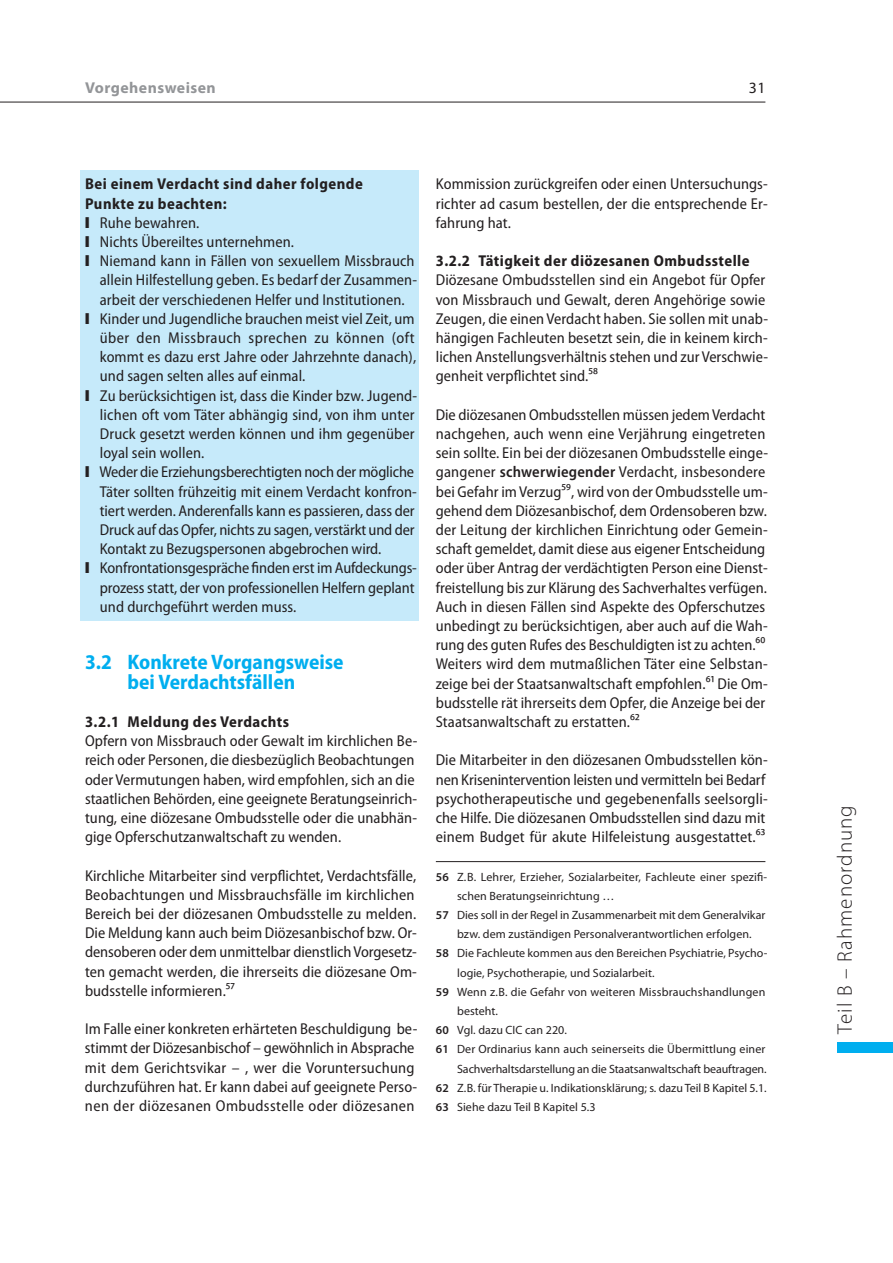
<style>
.page{position:relative;width:893px;height:1263px;background:#fff}
.page>*{position:absolute;margin:0;border:0;box-sizing:border-box;transform-origin:0 0}
.t1{font:700 semi-condensed 21px/19.2px "Myriad Pro";color:#00aeef;text-align:center}
.t2{font:300 21px "Myriad Pro";letter-spacing:.05em;color:#231f20}
.t3{font:semi-condensed 15.75px/19.2px "Myriad Pro";letter-spacing:.005em;color:#231f20}
.t4{font:700 semi-condensed 15.75px "Myriad Pro";letter-spacing:.03em;color:#231f20}
.t5{font:semi-condensed 15.75px "Myriad Pro";letter-spacing:.03em;color:#231f20}
.t6{font:700 15.75px "Myriad Pro";letter-spacing:.03em;color:#939598}
.t7{font:15.75px "Myriad Pro";color:#231f20}
.t8{font:12px "Myriad Pro";letter-spacing:.005em;color:#231f20}
.s1{font-weight:600}
</style>
<div class="page">
<div style="left:81px;top:170px;width:338px;height:450px;background:#c6eafa"></div>
<hr style="left:0;top:102px;width:765px;height:1px;background:#231f20">
<div style="left:838px;top:1042px;width:55px;height:11px;background:#00aeef"></div>
<hr style="left:436px;top:861px;width:329px;height:1px;background:#231f20">
<p class="t6" style="left:85px;top:81px;width:132px">Vorgehensweisen</p>
<p class="t7" style="left:749px;top:81px;width:18px">31</p>
<p class="t4" style="left:85px;top:178px;width:279px">Bei einem Verdacht sind daher folgende</p>
<p class="t4" style="left:85px;top:197px;width:143px">Punkte zu beachten:</p>
<p class="t3" style="left:85px;top:214px;width:116px">❙ Ruhe bewahren.</p>
<p class="t3" style="left:85px;top:233px;width:211px">❙ Nichts Übereiltes unternehmen.</p>
<p class="t3" style="left:85px;top:252px;width:331px">❙ Niemand kann in Fällen von sexuellem Missbrauch</p>
<p class="t3" style="left:100px;top:272px;width:319px">allein Hilfestellung geben. Es bedarf der Zusammen-</p>
<p class="t3" style="left:100px;top:291px;width:306px">arbeit der verschiedenen Helfer und Institutionen.</p>
<p class="t3" style="left:85px;top:310px;width:331px">❙ Kinder und Jugendliche brauchen meist viel Zeit, um</p>
<p class="t5" style="left:100px;top:332px;width:316px">über den Missbrauch sprechen zu können (oft</p>
<p class="t3" style="left:100px;top:348px;width:318px">kommt es dazu erst Jahre oder Jahrzehnte danach),</p>
<p class="t3" style="left:100px;top:368px;width:207px">und sagen selten alles auf einmal.</p>
<p class="t3" style="left:85px;top:387px;width:334px">❙ Zu berücksichtigen ist, dass die Kinder bzw. Jugend-</p>
<p class="t3" style="left:100px;top:406px;width:316px">lichen oft vom Täter abhängig sind, von ihm unter</p>
<p class="t3" style="left:100px;top:425px;width:316px">Druck gesetzt werden können und ihm gegenüber</p>
<p class="t3" style="left:100px;top:444px;width:106px">loyal sein wollen.</p>
<p class="t3" style="left:85px;top:464px;width:331px">❙ Weder die Erziehungsberechtigten noch der mögliche</p>
<p class="t3" style="left:100px;top:483px;width:318px">Täter sollten frühzeitig mit einem Verdacht konfron-</p>
<p class="t3" style="left:100px;top:502px;width:316px">tiert werden. Anderenfalls kann es passieren, dass der</p>
<p class="t3" style="left:100px;top:521px;width:316px">Druck auf das Opfer, nichts zu sagen, verstärkt und der</p>
<p class="t3" style="left:100px;top:540px;width:283px">Kontakt zu Bezugspersonen abgebrochen wird.</p>
<p class="t3" style="left:85px;top:560px;width:333px">❙ Konfrontationsgespräche finden erst im Aufdeckungs-</p>
<p class="t3" style="left:100px;top:579px;width:316px">prozess statt, der von professionellen Helfern geplant</p>
<p class="t3" style="left:100px;top:598px;width:198px">und durchgeführt werden muss.</p>
<h1 class="t1" style="left:85px;top:654px;width:260px">3.2 Konkrete Vorgangsweise bei Verdachtsfällen</h1>
<p class="t4" style="left:85px;top:716px;width:206px">3.2.1 Meldung des Verdachts</p>
<p class="t3" style="left:85px;top:732px;width:334px">Opfern von Missbrauch oder Gewalt im kirchlichen Be&shy;reich oder Personen, die diesbezüglich Beobachtungen oder Vermutungen haben, wird empfohlen, sich an die staatlichen Behörden, eine geeignete Beratungseinrich&shy;tung, eine diözesane Ombudsstelle oder die unabhän&shy;gige Opferschutzanwaltschaft zu wenden.</p>
<p class="t3" style="left:85px;top:867px;width:333px">Kirchliche Mitarbeiter sind verpflichtet, Verdachtsfälle, Beobachtungen und Missbrauchsfälle im kirchlichen Bereich bei der diözesanen Ombudsstelle zu melden.<br>Die Meldung kann auch beim Diözesanbischof bzw. Or&shy;densoberen oder dem unmittelbar dienstlich Vorgesetz&shy;ten gemacht werden, die ihrerseits die diözesane Om&shy;budsstelle informieren.57</p>
<p class="t3" style="left:85px;top:1020px;width:334px">Im Falle einer konkreten erhärteten Beschuldigung be&shy;stimmt der Diözesanbischof – gewöhnlich in Absprache mit dem Gerichtsvikar – , wer die Voruntersuchung durchzuführen hat. Er kann dabei auf geeignete Perso&shy;nen der diözesanen Ombudsstelle oder diözesanen</p>
<p class="t3" style="left:436px;top:176px;width:333px;text-align:justify">Kommission zurückgreifen oder einen Untersuchungs&shy;richter ad casum bestellen, der die entsprechende Er&shy;fahrung hat.</p>
<p class="t4" style="left:436px;top:255px;width:315px">3.2.2 Tätigkeit der diözesanen Ombudsstelle</p>
<p class="t3" style="left:436px;top:272px;width:334px">Diözesane Ombudsstellen sind ein Angebot für Opfer von Missbrauch und Gewalt, deren Angehörige sowie Zeugen, die einen Verdacht haben. Sie sollen mit unab&shy;hängigen Fachleuten besetzt sein, die in keinem kirch&shy;lichen Anstellungsverhältnis stehen und zur Verschwie&shy;genheit verpflichtet sind.58</p>
<p class="t3" style="left:436px;top:406px;width:334px">Die diözesanen Ombudsstellen müssen jedemVerdacht nachgehen, auch wenn eine Verjährung eingetreten sein sollte. Ein bei der diözesanen Ombudsstelle einge&shy;gangener <span class="s1">schwerwiegender</span> Verdacht, insbesondere bei Gefahr imVerzug59, wird von der Ombudsstelle um&shy;gehend dem Diözesanbischof, dem Ordensoberen bzw. der Leitung der kirchlichen Einrichtung oder Gemein&shy;schaft gemeldet, damit diese aus eigener Entscheidung oder über Antrag der verdächtigten Person eine Dienst&shy;freistellung bis zur Klärung des Sachverhaltes verfügen.<br>Auch in diesen Fällen sind Aspekte des Opferschutzes unbedingt zu berücksichtigen, aber auch auf die Wah&shy;rung des guten Rufes des Beschuldigten ist zu achten.60<br>Weiters wird dem mutmaßlichen Täter eine Selbstan&shy;zeige bei der Staatsanwaltschaft empfohlen.61 Die Om&shy;budsstelle rät ihrerseits dem Opfer, die Anzeige bei der Staatsanwaltschaft zu erstatten.62</p>
<p class="t3" style="left:436px;top:752px;width:333px">Die Mitarbeiter in den diözesanen Ombudsstellen kön&shy;nen Krisenintervention leisten und vermitteln bei Bedarf psychotherapeutische und gegebenenfalls seelsorgli&shy;che Hilfe. Die diözesanen Ombudsstellen sind dazu mit einem Budget für akute Hilfeleistung ausgestattet.63</p>
<p class="t8" style="left:436px;top:872px;width:333px"><span class="s1">56</span> Z.B. Lehrer, Erzieher, Sozialarbeiter, Fachleute einer spezifi-</p>
<p class="t8" style="left:457px;top:891px;width:159px">schen Beratungseinrichtung …</p>
<p class="t8" style="left:436px;top:910px;width:331px"><span class="s1">57</span> Dies soll in der Regel in Zusammenarbeit mit dem Generalvikar</p>
<p class="t8" style="left:457px;top:930px;width:296px">bzw. dem zuständigen Personalverantwortlichen erfolgen.</p>
<p class="t8" style="left:436px;top:949px;width:333px"><span class="s1">58</span> Die Fachleute kommen aus den Bereichen Psychiatrie, Psycho-</p>
<p class="t8" style="left:457px;top:968px;width:199px">logie, Psychotherapie, und Sozialarbeit.</p>
<p class="t8" style="left:436px;top:987px;width:331px"><span class="s1">59</span> Wenn z.B. die Gefahr von weiteren Missbrauchshandlungen</p>
<p class="t8" style="left:457px;top:1006px;width:42px">besteht.</p>
<p class="t8" style="left:436px;top:1026px;width:133px"><span class="s1">60</span> Vgl. dazu CIC can 220.</p>
<p class="t8" style="left:436px;top:1045px;width:331px"><span class="s1">61</span> Der Ordinarius kann auch seinerseits die Übermittlung einer</p>
<p class="t8" style="left:457px;top:1064px;width:311px">Sachverhaltsdarstellung an die Staatsanwaltschaft beauftragen.</p>
<p class="t8" style="left:436px;top:1083px;width:332px"><span class="s1">62</span> Z.B. für Therapie u. Indikationsklärung; s. dazu Teil B Kapitel 5.1.</p>
<p class="t8" style="left:436px;top:1102px;width:161px"><span class="s1">63</span> Siehe dazu Teil B Kapitel 5.3</p>
<h1 class="t2" style="left:837px;top:1033px;width:230px;rotate:-90deg">Teil B – Rahmenordnung</h1>
</div>
